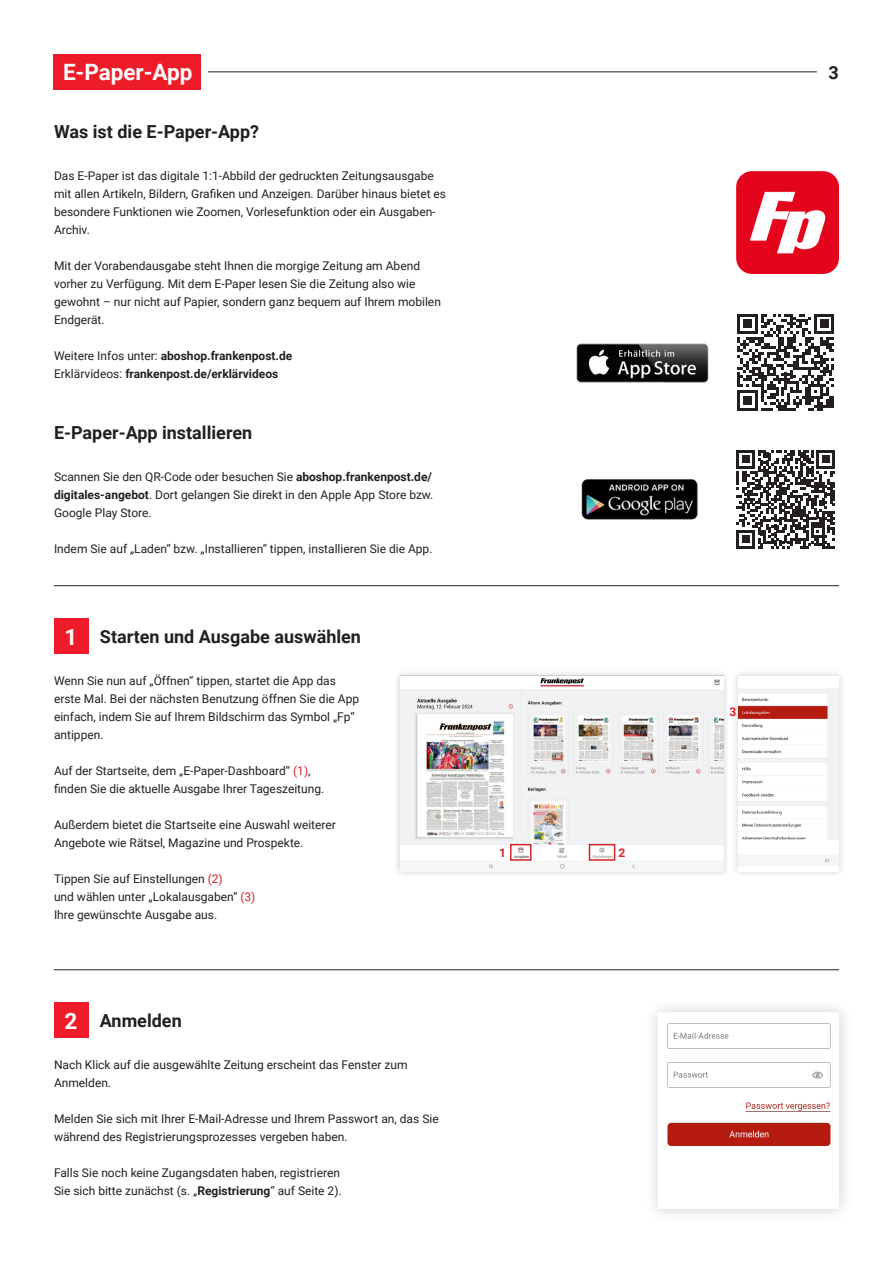
<style>
.page{position:relative;width:893px;height:1263px;background:#fff}
.page>*{position:absolute;margin:0;border:0;box-sizing:border-box;transform-origin:0 0}
.t1{font:700 22.5px "Roboto";color:#fff}
.t2{font:700 18px "Roboto";color:#231f20}
.t3{font:12px/18px "Roboto";color:#231f20}
.t4{font:700 12px "Roboto";color:#231f20}
.t5{font:700 12px "Roboto";color:#d1232a}
.s1{font-weight:400}
.s2{font-weight:700}
.s3{color:#d1232a}
</style>
<div class="page">
<div style="left:53px;top:54px;width:148px;height:36px;background:#ee1c28"></div>
<hr style="left:208px;top:71px;width:609px;height:1px;background:#231f20">
<hr style="left:54px;top:585px;width:785px;height:1px;background:#231f20">
<hr style="left:54px;top:969px;width:785px;height:1px;background:#231f20">
<img style="left:736px;top:171px;width:103px;height:103px">
<svg style="left:737px;top:314px;width:97px;height:97px"></svg>
<img style="left:576px;top:343px;width:133px;height:40px">
<svg style="left:736px;top:450px;width:99px;height:99px"></svg>
<img style="left:582px;top:479px;width:116px;height:40px">
<div style="left:54px;top:618px;width:34px;height:36px;background:#ee1c28"></div>
<div style="left:54px;top:1002px;width:34px;height:36px;background:#ee1c28"></div>
<div style="left:730px;top:668px;width:117px;height:211px;background:#231f20;opacity:.2"></div>
<div style="left:738px;top:676px;width:101px;height:196px;background:#fff"></div>
<img style="left:738px;top:689px;width:101px;height:174px">
<div style="left:393px;top:669px;width:337px;height:209px;background:#231f20;opacity:.2"></div>
<img style="left:400px;top:676px;width:324px;height:196px">
<div style="left:645px;top:999px;width:208px;height:224px;background:#231f20;opacity:.2"></div>
<img style="left:659px;top:1013px;width:180px;height:196px">
<div style="left:510px;top:844px;width:21px;height:17px;border:2px solid #d1232a"></div>
<div style="left:589px;top:844px;width:26px;height:17px;border:2px solid #d1232a"></div>
<p class="t1" style="left:63px;top:57px;width:131px">E-Paper-App</p>
<p class="t2" style="left:829px;top:60px;width:12px">3</p>
<p class="t2" style="left:54px;top:119px;width:207px">Was ist die E-Paper-App?</p>
<p class="t3" style="left:54px;top:166px;width:394px">Das E-Paper ist das digitale 1:1-Abbild der gedruckten Zeitungsausgabe mit allen Artikeln, Bildern, Grafiken und Anzeigen. Darüber hinaus bietet es besondere Funktionen wie Zoomen, Vorlesefunktion oder ein Ausgaben-Archiv.</p>
<p class="t3" style="left:54px;top:256px;width:368px">Mit der Vorabendausgabe steht Ihnen die morgige Zeitung am Abend</p>
<p class="t3" style="left:54px;top:274px;width:363px">vorher zu Verfügung. Mit dem E-Paper lesen Sie die Zeitung also wie</p>
<p class="t3" style="left:54px;top:292px;width:388px">gewohnt – nur nicht auf Papier, sondern ganz bequem auf Ihrem mobilen</p>
<p class="t3" style="left:54px;top:310px;width:52px">Endgerät.</p>
<p class="t4" style="left:54px;top:347px;width:240px"><span class="s1">Weitere Infos unter:</span> aboshop.frankenpost.de</p>
<p class="t4" style="left:54px;top:365px;width:226px"><span class="s1">Erklärvideos:</span> frankenpost.de/erklärvideos</p>
<p class="t2" style="left:54px;top:420px;width:200px">E-Paper-App installieren</p>
<p class="t3" style="left:54px;top:467px;width:381px;text-align:justify">Scannen Sie den QR-Code oder besuchen Sie <span class="s2">aboshop.frankenpost.de/ digitales-angebot</span>. Dort gelangen Sie direkt in den Apple App Store bzw.<br>Google Play Store.</p>
<p class="t3" style="left:54px;top:539px;width:380px">Indem Sie auf „Laden“ bzw. „Installieren“ tippen, installieren Sie die App.</p>
<p class="t1" style="left:65px;top:621px;width:14px">1</p>
<p class="t2" style="left:100px;top:624px;width:263px">Starten und Ausgabe auswählen</p>
<p class="t3" style="left:54px;top:671px;width:283px">Wenn Sie nun auf „Öffnen“ tippen, startet die App das</p>
<p class="t3" style="left:54px;top:689px;width:307px">erste Mal. Bei der nächsten Benutzung öffnen Sie die App</p>
<p class="t3" style="left:54px;top:707px;width:302px">einfach, indem Sie auf Ihrem Bildschirm das Symbol „Fp“</p>
<p class="t3" style="left:54px;top:725px;width:51px">antippen.</p>
<p class="t3" style="left:54px;top:761px;width:258px">Auf der Startseite, dem „E-Paper-Dashboard“ <span class="s3">(1)</span>,</p>
<p class="t3" style="left:54px;top:779px;width:272px">finden Sie die aktuelle Ausgabe Ihrer Tageszeitung.</p>
<p class="t3" style="left:54px;top:815px;width:283px">Außerdem bietet die Startseite eine Auswahl weiterer</p>
<p class="t3" style="left:54px;top:833px;width:251px">Angebote wie Rätsel, Magazine und Prospekte.</p>
<p class="t3" style="left:54px;top:869px;width:170px">Tippen Sie auf Einstellungen <span class="s3">(2)</span></p>
<p class="t3" style="left:54px;top:887px;width:203px">und wählen unter „Lokalausgaben“ <span class="s3">(3)</span></p>
<p class="t3" style="left:54px;top:905px;width:165px">Ihre gewünschte Ausgabe aus.</p>
<p class="t1" style="left:65px;top:1005px;width:14px">2</p>
<p class="t2" style="left:100px;top:1008px;width:83px">Anmelden</p>
<p class="t3" style="left:54px;top:1055px;width:355px">Nach Klick auf die ausgewählte Zeitung erscheint das Fenster zum</p>
<p class="t3" style="left:54px;top:1073px;width:59px">Anmelden.</p>
<p class="t3" style="left:54px;top:1109px;width:386px">Melden Sie sich mit Ihrer E-Mail-Adresse und Ihrem Passwort an, das Sie während des Registrierungsprozesses vergeben haben.</p>
<p class="t3" style="left:54px;top:1163px;width:287px">Falls Sie noch keine Zugangsdaten haben, registrieren</p>
<p class="t3" style="left:54px;top:1181px;width:289px">Sie sich bitte zunächst (s. „<span class="s2">Registrierung</span>“ auf Seite 2).</p>
<p class="t5" style="left:499px;top:844px;width:8px">1</p>
<p class="t5" style="left:619px;top:844px;width:8px">2</p>
<p class="t5" style="left:729px;top:704px;width:8px">3</p>
</div>
